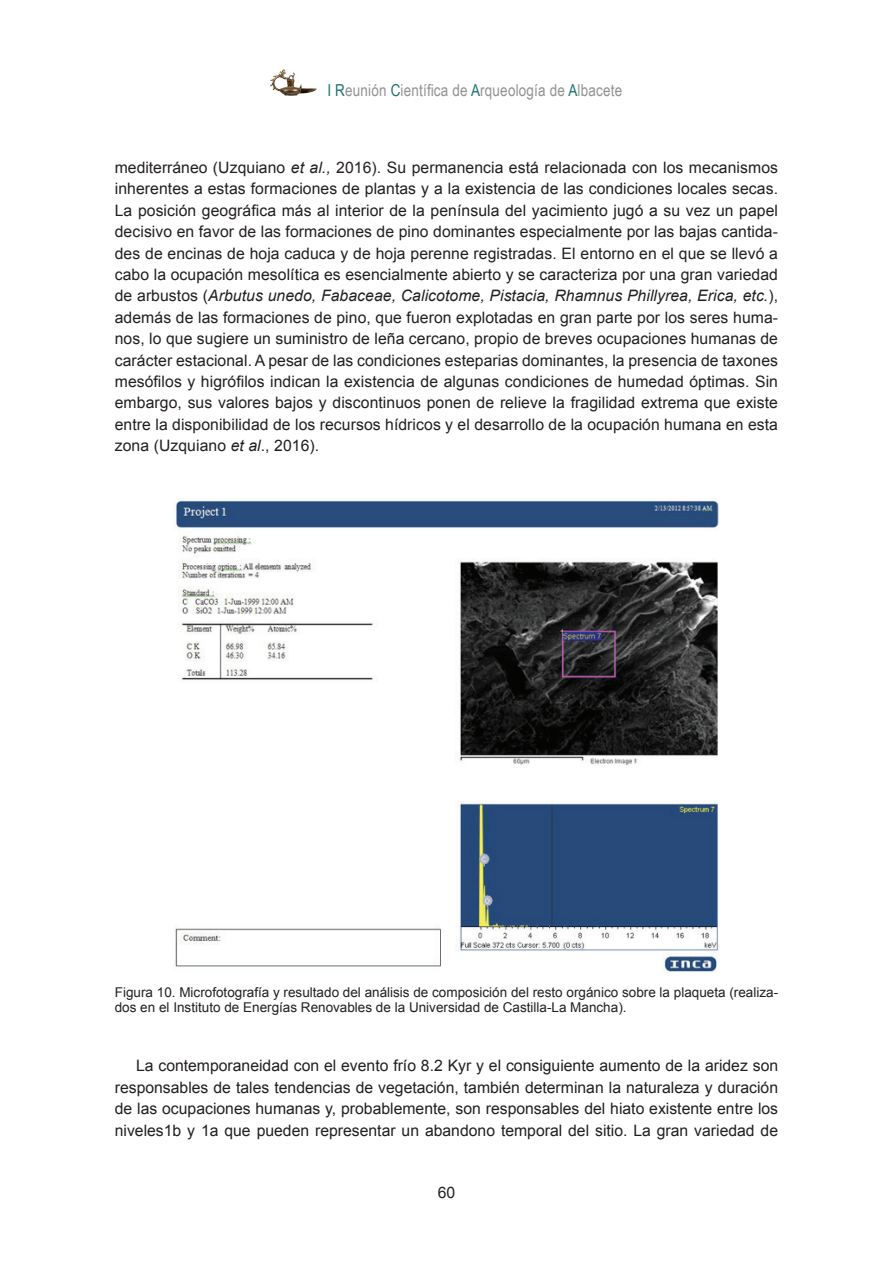
<style>
.page{position:relative;width:893px;height:1263px;background:#fff}
.page>*{position:absolute;margin:0;border:0;box-sizing:border-box;transform-origin:0 0}
.t1{font:16.5px "Arial Narrow";letter-spacing:.01em;color:#929292}
.t2{font:15.75px/21.5px "Arial";color:#231f20;text-align:justify}
.t3{font:13.5px/15px "Arial";color:#231f20}
.s1{color:#207173}
.s2{font-style:italic}
</style>
<div class="page">
<img style="left:271px;top:70px;width:46px;height:26px">
<img style="left:175px;top:500px;width:544px;height:472px">
<p class="t1" style="left:327px;top:81px;width:296px"><span class="s1">I R</span>eunión <span class="s1">C</span>ientífica de <span class="s1">A</span>rqueología de <span class="s1">A</span>lbacete</p>
<p class="t2" style="left:115px;top:158px;width:665px">mediterráneo (Uzquiano <span class="s2">et al.,</span> 2016). Su permanencia está relacionada con los mecanismos inherentes a estas formaciones de plantas y a la existencia de las condiciones locales secas.<br>La posición geográfica más al interior de la península del yacimiento jugó a su vez un papel decisivo en favor de las formaciones de pino dominantes especialmente por las bajas cantida&shy;des de encinas de hoja caduca y de hoja perenne registradas. El entorno en el que se llevó a cabo la ocupación mesolítica es esencialmente abierto y se caracteriza por una gran variedad de arbustos (<span class="s2">Arbutus unedo, Fabaceae, Calicotome, Pistacia, Rhamnus Phillyrea, Erica, etc.</span>), además de las formaciones de pino, que fueron explotadas en gran parte por los seres huma&shy;nos, lo que sugiere un suministro de leña cercano, propio de breves ocupaciones humanas de carácter estacional. A pesar de las condiciones esteparias dominantes, la presencia de taxones mesófilos y higrófilos indican la existencia de algunas condiciones de humedad óptimas. Sin embargo, sus valores bajos y discontinuos ponen de relieve la fragilidad extrema que existe entre la disponibilidad de los recursos hídricos y el desarrollo de la ocupación humana en esta zona (Uzquiano <span class="s2">et al</span>., 2016).</p>
<p class="t3" style="left:115px;top:986px;width:665px">Figura 10. Microfotografía y resultado del análisis de composición del resto orgánico sobre la plaqueta (realiza&shy;dos en el Instituto de Energías Renovables de la Universidad de Castilla-La Mancha).</p>
<p class="t2" style="left:115px;top:1056px;width:665px;text-indent:21px">La contemporaneidad con el evento frío 8.2 Kyr y el consiguiente aumento de la aridez son responsables de tales tendencias de vegetación, también determinan la naturaleza y duración de las ocupaciones humanas y, probablemente, son responsables del hiato existente entre los niveles1b y 1a que pueden representar un abandono temporal del sitio. La gran variedad de</p>
<p class="t2" style="left:438px;top:1183px;width:19px">60</p>
</div>
